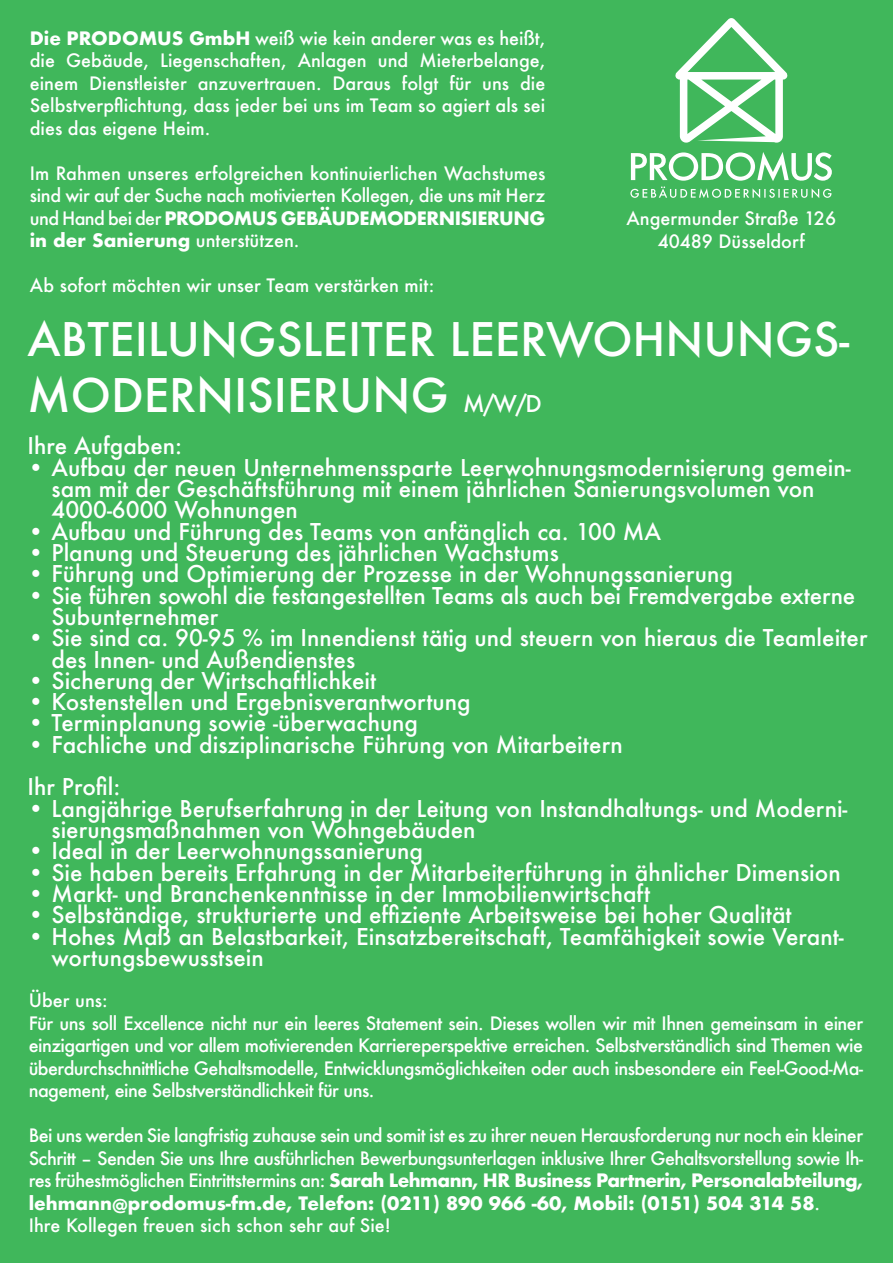
<style>
.page{position:relative;width:893px;height:1263px;background:#40b75b}
.page>*{position:absolute;margin:0;border:0;box-sizing:border-box;transform-origin:0 0}
.t1{font:500 45px/55.8px "Futura";color:#fff}
.t2{font:500 22.5px/21.3px "Futura";color:#fff}
.t3{font:500 18px/22.5px "Futura";letter-spacing:-.03em;color:#fff}
.t4{font:500 18px/22.5px "Futura";color:#fff;text-align:center}
.s1{font-weight:700}
.s2{font-size:22.5px}
</style>
<div class="page">
<svg style="left:675px;top:18px;width:113px;height:125px"></svg>
<svg style="left:630px;top:152px;width:202px;height:46px"></svg>
<p class="t3" style="left:30px;top:27px;width:517px;text-align:justify"><span class="s1">Die PRODOMUS GmbH</span> weiß wie kein anderer was es heißt, die Gebäude, Liegenschaften, Anlagen und Mieterbelange, einem Dienstleister anzuvertrauen. Daraus folgt für uns die Selbstverpflichtung, dass jeder bei uns im Team so agiert als sei dies das eigene Heim.</p>
<p class="t3" style="left:30px;top:162px;width:517px;text-align:justify">Im Rahmen unseres erfolgreichen kontinuierlichen Wachstumes sind wir auf der Suche nach motivierten Kollegen, die uns mit Herz und Hand bei der <span class="s1">PRODOMUS GEBÄUDEMODERNISIERUNG in der Sanierung</span> unterstützen.</p>
<p class="t4" style="left:30px;top:274px;width:406px">Ab sofort möchten wir unser Team verstärken mit:</p>
<p class="t4" style="left:626px;top:207px;width:211px">Angermunder Straße 126<br>40489 Düsseldorf</p>
<h1 class="t1" style="left:28px;top:311px;width:823px">ABTEILUNGSLEITER LEERWOHNUNGS-<br>MODERNISIERUNG <span class="s2">M/W/D</span></h1>
<p class="t2" style="left:28px;top:435px;width:156px">Ihre Aufgaben:</p>
<p class="t2" style="left:52px;top:456px;width:801px;text-indent:-24px">• Aufbau der neuen Unternehmenssparte Leerwohnungsmodernisierung gemein&shy;sam mit der Geschäftsführung mit einem jährlichen Sanierungsvolumen von<br>4000-6000 Wohnungen</p>
<p class="t2" style="left:28px;top:520px;width:635px">• Aufbau und Führung des Teams von anfänglich ca. 100 MA</p>
<p class="t2" style="left:28px;top:542px;width:533px">• Planung und Steuerung des jährlichen Wachstums</p>
<p class="t2" style="left:28px;top:563px;width:707px">• Führung und Optimierung der Prozesse in der Wohnungssanierung</p>
<p class="t2" style="left:52px;top:584px;width:805px;text-indent:-24px">• Sie führen sowohl die festangestellten Teams als auch bei Fremdvergabe externe<br>Subunternehmer</p>
<p class="t2" style="left:52px;top:627px;width:817px;text-indent:-24px">• Sie sind ca. 90-95 % im Innendienst tätig und steuern von hieraus die Teamleiter des Innen- und Außendienstes</p>
<p class="t2" style="left:28px;top:669px;width:350px">• Sicherung der Wirtschaftlichkeit</p>
<p class="t2" style="left:28px;top:691px;width:444px">• Kostenstellen und Ergebnisverantwortung</p>
<p class="t2" style="left:28px;top:712px;width:392px">• Terminplanung sowie -überwachung</p>
<p class="t2" style="left:28px;top:723px;width:597px;line-height:42.6px">• Fachliche und disziplinarische Führung von Mitarbeitern<br>Ihr Profil:</p>
<p class="t2" style="left:52px;top:797px;width:797px;text-indent:-24px">• Langjährige Berufserfahrung in der Leitung von Instandhaltungs- und Moderni&shy;sierungsmaßnahmen von Wohngebäuden</p>
<p class="t2" style="left:28px;top:840px;width:397px">• Ideal in der Leerwohnungssanierung</p>
<p class="t2" style="left:28px;top:861px;width:815px">• Sie haben bereits Erfahrung in der Mitarbeiterführung in ähnlicher Dimension</p>
<p class="t2" style="left:28px;top:883px;width:624px">• Markt- und Branchenkenntnisse in der Immobilienwirtschaft</p>
<p class="t2" style="left:28px;top:904px;width:766px">• Selbständige, strukturierte und effiziente Arbeitsweise bei hoher Qualität</p>
<p class="t2" style="left:52px;top:925px;width:794px;text-indent:-24px">• Hohes Maß an Belastbarkeit, Einsatzbereitschaft, Teamfähigkeit sowie Verant&shy;wortungsbewusstsein</p>
<p class="t3" style="left:29px;top:989px;width:836px">Über uns:<br>Für uns soll Excellence nicht nur ein leeres Statement sein. Dieses wollen wir mit Ihnen gemeinsam in einer einzigartigen und vor allem motivierenden Karriereperspektive erreichen. Selbstverständlich sind Themen wie überdurchschnittliche Gehaltsmodelle, Entwicklungsmöglichkeiten oder auch insbesondere ein Feel-Good-Ma&shy;nagement, eine Selbstverständlichkeit für uns.</p>
<p class="t3" style="left:29px;top:1124px;width:836px">Bei uns werden Sie langfristig zuhause sein und somit ist es zu ihrer neuen Herausforderung nur noch ein kleiner Schritt – Senden Sie uns Ihre ausführlichen Bewerbungsunterlagen inklusive Ihrer Gehaltsvorstellung sowie Ih&shy;res frühestmöglichen Eintrittstermins an: <span class="s1">Sarah Lehmann, HR Business Partnerin, Personalabteilung, lehmann@prodomus-fm.de, Telefon: (0211) 890 966 -60, Mobil: (0151) 504 314 58</span>.<br>Ihre Kollegen freuen sich schon sehr auf Sie!</p>
</div>
